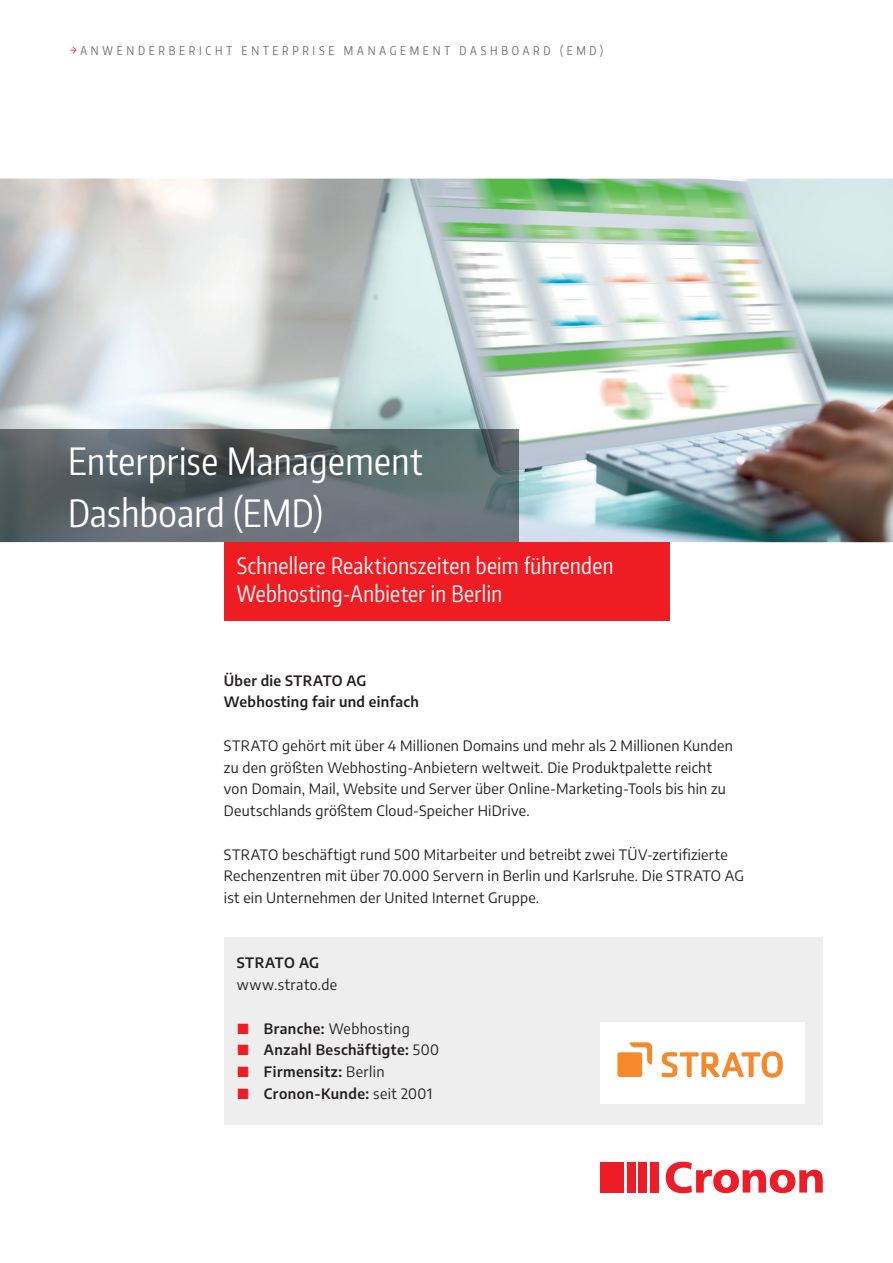
<style>
.page{position:relative;width:893px;height:1263px;background:#fff}
.page>*{position:absolute;margin:0;border:0;box-sizing:border-box;transform-origin:0 0}
.t1{font:37.5px/52.5px "Encode Sans Compressed";letter-spacing:.01em;color:#fff}
.t2{font:22.5px/28.5px "Encode Sans Compressed";letter-spacing:.015em;color:#fff}
.t3{font:14.25px/21.8px "Encode Sans";letter-spacing:.02em;color:#231f20}
.t4{font:600 14.25px/21.8px "Encode Sans";letter-spacing:.025em;color:#231f20}
.t5{font:12px "Encode Sans Compressed";letter-spacing:.31em;color:#6c6d70}
.s1{color:#ee1d23}
.s2{font-weight:400}
</style>
<div class="page">
<img style="left:0;top:179px;width:893px;height:363px">
<svg style="left:666px;top:1162px;width:157px;height:31px"></svg>
<div style="left:600px;top:1162px;width:24px;height:30px;background:#ee1c27"></div>
<div style="left:627px;top:1162px;width:8px;height:30px;background:#ee1c27"></div>
<div style="left:639px;top:1162px;width:8px;height:30px;background:#ee1c27"></div>
<div style="left:650px;top:1162px;width:8px;height:30px;background:#ee1c27"></div>
<img style="left:0;top:429px;width:519px;height:113px">
<div style="left:224px;top:938px;width:599px;height:187px;background:#eeeeef"></div>
<div style="left:600px;top:1022px;width:204px;height:81px;background:#fff"></div>
<svg style="left:630px;top:1042px;width:22px;height:22px"></svg>
<div style="left:617px;top:1052px;width:25px;height:25px;background:#f6892b;border-radius:2px"></div>
<svg style="left:662px;top:1051px;width:121px;height:27px"></svg>
<div style="left:224px;top:542px;width:446px;height:78px;background:#ee1d23"></div>
<p class="t5" style="left:70px;top:43px;width:534px"><span class="s1">→</span>ANWENDERBERICHT ENTERPRISE MANAGEMENT DASHBOARD (EMD)</p>
<h1 class="t1" style="left:68px;top:433px;width:356px">Enterprise Management<br>Dashboard (EMD)</h1>
<h2 class="t2" style="left:237px;top:550px;width:378px">Schnellere Reaktionszeiten beim führenden<br>Webhosting-Anbieter in Berlin</h2>
<p class="t4" style="left:224px;top:669px;width:196px">Über die STRATO AG<br>Webhosting fair und einfach</p>
<p class="t3" style="left:224px;top:734px;width:510px">STRATO gehört mit über 4 Millionen Domains und mehr als 2 Millionen Kunden zu den größten Webhosting-Anbietern weltweit. Die Produktpalette reicht von Domain, Mail, Website und Server über Online-Marketing-Tools bis hin zu Deutschlands größtem Cloud-Speicher HiDrive.</p>
<p class="t3" style="left:224px;top:843px;width:522px">STRATO beschäftigt rund 500 Mitarbeiter und betreibt zwei TÜV-zertifizierte<br>Rechenzentren mit über 70.000 Servern in Berlin und Karlsruhe. Die STRATO AG ist ein Unternehmen der United Internet Gruppe.</p>
<p class="t4" style="left:237px;top:951px;width:84px">STRATO AG</p>
<p class="t3" style="left:237px;top:973px;width:102px">www.strato.de</p>
<p class="t4" style="left:264px;top:1017px;width:177px">Branche: <span class="s2">Webhosting<br></span>Anzahl Beschäftigte: <span class="s2">500<br></span>Firmensitz: <span class="s2">Berlin<br></span>Cronon-Kunde: <span class="s2">seit 2001</span></p>
</div>
